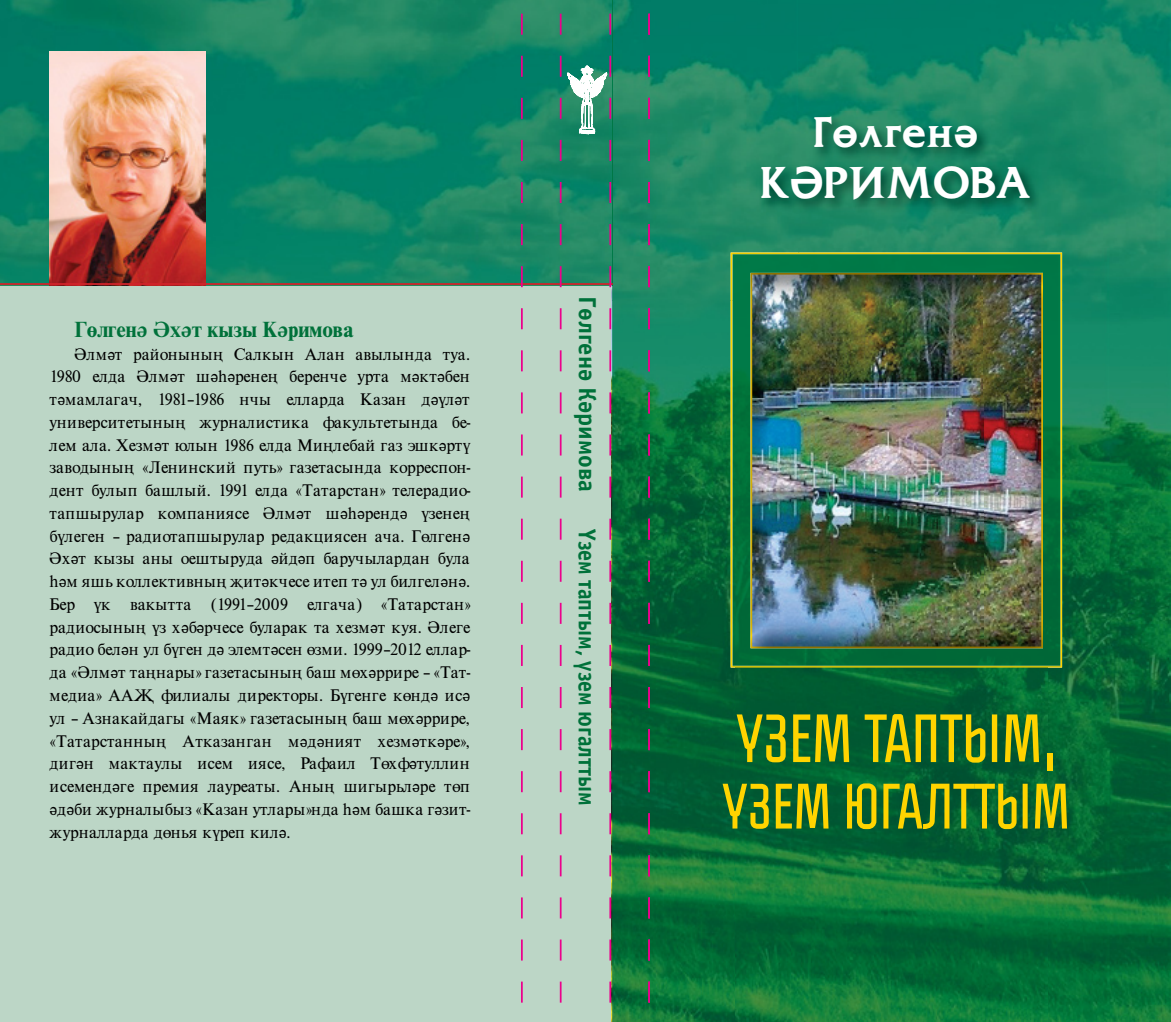
<style>
.page{position:relative;width:1171px;height:1022px;background:#fff}
.page>*{position:absolute;margin:0;border:0;box-sizing:border-box;transform-origin:0 0}
.t1{font:700 59.5px "TT Politica";color:#ffd400}
.t2{font:700 56px "TT Politica";color:#ffd400}
.t3{font:700 47.25px "TT Friquer";color:#fff}
.t4{font:700 45.5px "TT Friquer";color:#fff}
.t5{font:700 24.5px "TT Officina Sans";color:#00713a;scale:.9 1}
.t6{font:700 24.5px "TT Officina Sans";color:#00713a}
.t7{font:700 22.75px "TT Nimbus";color:#00713a}
.t8{font:17.5px/22.8px "TT Nimbus";color:#000;text-align:justify}
.s1{font-size:56px}
</style>
<div class="page">
<img style="left:611px;top:286px;width:1px;height:736px">
<div style="left:0;top:285px;width:611px;height:737px;background:#bcd6c6"></div>
<img style="left:0;top:0;width:612px;height:286px">
<hr style="left:0;top:285px;width:611px;height:1px;background:#258c61">
<img style="left:612px;top:0;width:186px;height:300px">
<img style="left:798px;top:0;width:373px;height:120px">
<img style="left:1109px;top:120px;width:62px;height:902px">
<img style="left:798px;top:248px;width:311px;height:52px">
<img style="left:612px;top:300px;width:124px;height:722px">
<img style="left:1047px;top:300px;width:62px;height:722px">
<img style="left:736px;top:667px;width:311px;height:355px">
<img style="left:50px;top:51px;width:155px;height:235px">
<svg style="left:733px;top:254px;width:327px;height:412px;background:#03733f"></svg>
<img style="left:750px;top:273px;width:293px;height:375px">
<img style="left:756px;top:112px;width:403px;height:136px">
<hr style="left:0;top:283px;width:613px;height:2px;background:#d2232a">
<svg style="left:560px;top:0;width:1px;height:1003px"></svg>
<svg style="left:521px;top:0;width:2px;height:1003px"></svg>
<svg style="left:648px;top:0;width:2px;height:1022px;background:#793c69"></svg>
<svg style="left:567px;top:0;width:44px;height:1003px"></svg>
<h3 class="t7" style="left:74px;top:315px;width:281px">Гөлгенә Әхәт кызы Кәримова</h3>
<p class="t8" style="left:50px;top:342px;width:422px;text-indent:25px">Әлмәт районының Салкын Алан авылында туа.<br>1980 елда Әлмәт шәһәренең беренче урта мәктәбен тәмамлагач, 1981–1986 нчы елларда Казан дәүләт университетының журналистика факультетында бе&shy;лем ала. Хезмәт юлын 1986 елда Миңлебай газ эшкәртү заводының «Ленинский путь» газетасында корреспон&shy;дент булып башлый. 1991 елда «Татарстан» телерадио&shy;тапшырулар компаниясе Әлмәт шәһәрендә үзенең бүлеген – радиотапшырулар редакциясен ача. Гөлгенә Әхәт кызы аны оештыруда әйдәп баручылардан була һәм яшь коллективның җитәкчесе итеп тә ул билгеләнә.<br>Бер үк вакытта (1991–2009 елгача) «Татарстан» радиосының үз хәбәрчесе буларак та хезмәт куя. Әлеге радио белән ул бүген дә элемтәсен өзми. 1999–2012 еллар&shy;да «Әлмәт таңнары» газетасының баш мөхәррире – «Тат&shy;медиа» ААҖ филиалы директоры. Бүгенге көндә исә ул – Азнакайдагы «Маяк» газетасының баш мөхәррире, «Татарстанның Атказанган мәдәният хезмәткәре», дигән мактаулы исем иясе, Рафаил Төхфәтуллин исемендәге премия лауреаты. Аның шигырьләре төп әдәби журналыбыз «Казан утлары»нда һәм башка гәзит&shy;журналларда дөнья күреп килә.</p>
<h3 class="t6" style="left:601px;top:296px;width:198px;rotate:90deg">Гөлгенә Кәримова</h3>
<h3 class="t5" style="left:601px;top:529px;width:308px;rotate:90deg">Үзем таптым, үзем югалттым</h3>
<h3 class="t4" style="left:813px;top:109px;width:167px">Гөлгенә</h3>
<h3 class="t3" style="left:760px;top:158px;width:272px">КӘРИМОВА</h3>
<h1 class="t1" style="left:736px;top:699px;width:322px">Үзем таптым<span class="s1">,</span></h1>
<h2 class="t2" style="left:722px;top:769px;width:350px">үзем югалттым</h2>
</div>
